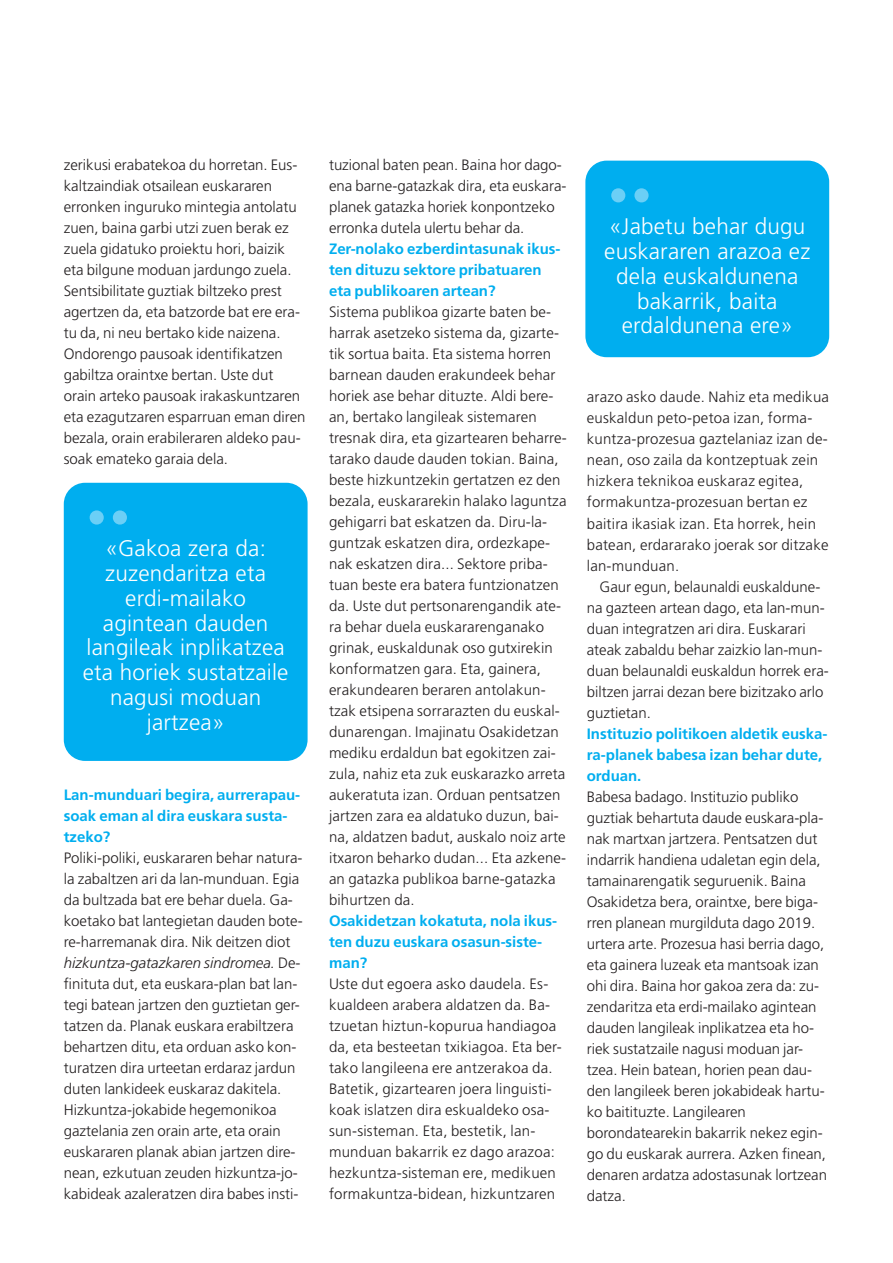
<style>
.page{position:relative;width:893px;height:1263px;background:#fff}
.page>*{position:absolute;margin:0;border:0;box-sizing:border-box;transform-origin:0 0}
.t1{font:300 22.5px/24.8px "Frutiger";letter-spacing:.01em;color:#fff;text-align:center}
.t2{font:300 15px/21px "Frutiger";color:#231f20}
.t3{font:700 15px/21px "Frutiger";color:#00aeef}
.s1{font-style:italic}
</style>
<div class="page">
<div style="left:64px;top:483px;width:244px;height:278px;background:#00aeef;border-radius:21px"></div>
<svg style="left:90px;top:510px;width:37px;height:15px"></svg>
<div style="left:585px;top:161px;width:244px;height:196px;background:#00aeef;border-radius:21px"></div>
<svg style="left:611px;top:188px;width:38px;height:14px"></svg>
<p class="t2" style="left:64px;top:155px;width:243px">zerikusi erabatekoa du horretan. Eus&shy;kaltzaindiak otsailean euskararen erronken inguruko mintegia antolatu zuen, baina garbi utzi zuen berak ez zuela gidatuko proiektu hori, baizik eta bilgune moduan jardungo zuela.<br>Sentsibilitate guztiak biltzeko prest agertzen da, eta batzorde bat ere era&shy;tu da, ni neu bertako kide naizena.<br>Ondorengo pausoak identifikatzen gabiltza oraintxe bertan. Uste dut orain arteko pausoak irakaskuntzaren eta ezagutzaren esparruan eman diren bezala, orain erabileraren aldeko pau&shy;soak emateko garaia dela.</p>
<h1 class="t1" style="left:83px;top:538px;width:207px">«Gakoa zera da: zuzendaritza eta erdi-mailako agintean dauden langileak inplikatzea eta horiek sustatzaile nagusi moduan jartzea»</h1>
<p class="t3" style="left:64px;top:785px;width:238px">Lan-munduari begira, aurrerapau&shy;soak eman al dira euskara susta&shy;tzeko?</p>
<p class="t2" style="left:64px;top:848px;width:240px">Poliki-poliki, euskararen behar natura&shy;la zabaltzen ari da lan-munduan. Egia da bultzada bat ere behar duela. Ga&shy;koetako bat lantegietan dauden bote&shy;re-harremanak dira. Nik deitzen diot <span class="s1">hizkuntza-gatazkaren sindromea.</span> De&shy;finituta dut, eta euskara-plan bat lan&shy;tegi batean jartzen den guztietan ger&shy;tatzen da. Planak euskara erabiltzera behartzen ditu, eta orduan asko kon&shy;turatzen dira urteetan erdaraz jardun duten lankideek euskaraz dakitela.<br>Hizkuntza-jokabide hegemonikoa gaztelania zen orain arte, eta orain euskararen planak abian jartzen dire&shy;nean, ezkutuan zeuden hizkuntza-jo&shy;kabideak azaleratzen dira babes insti-</p>
<p class="t2" style="left:329px;top:155px;width:239px">tuzional baten pean. Baina hor dago&shy;ena barne-gatazkak dira, eta euskara&shy;planek gatazka horiek konpontzeko erronka dutela ulertu behar da.</p>
<p class="t3" style="left:329px;top:239px;width:233px">Zer-nolako ezberdintasunak ikus&shy;ten dituzu sektore pribatuaren eta publikoaren artean?</p>
<p class="t2" style="left:329px;top:302px;width:239px">Sistema publikoa gizarte baten be&shy;harrak asetzeko sistema da, gizarte&shy;tik sortua baita. Eta sistema horren barnean dauden erakundeek behar horiek ase behar dituzte. Aldi bere&shy;an, bertako langileak sistemaren tresnak dira, eta gizartearen beharre&shy;tarako daude dauden tokian. Baina, beste hizkuntzekin gertatzen ez den bezala, euskararekin halako laguntza gehigarri bat eskatzen da. Diru-la&shy;guntzak eskatzen dira, ordezkape&shy;nak eskatzen dira... Sektore priba&shy;tuan beste era batera funtzionatzen da. Uste dut pertsonarengandik ate&shy;ra behar duela euskararenganako grinak, euskaldunak oso gutxirekin konformatzen gara. Eta, gainera, erakundearen beraren antolakun&shy;tzak etsipena sorrarazten du euskal&shy;dunarengan. Imajinatu Osakidetzan mediku erdaldun bat egokitzen zai&shy;zula, nahiz eta zuk euskarazko arreta aukeratuta izan. Orduan pentsatzen jartzen zara ea aldatuko duzun, bai&shy;na, aldatzen badut, auskalo noiz arte itxaron beharko dudan... Eta azkene&shy;an gatazka publikoa barne-gatazka bihurtzen da.</p>
<p class="t3" style="left:329px;top:911px;width:230px">Osakidetzan kokatuta, nola ikus&shy;ten duzu euskara osasun-siste&shy;man?</p>
<p class="t2" style="left:329px;top:974px;width:234px">Uste dut egoera asko daudela. Es&shy;kualdeen arabera aldatzen da. Ba&shy;tzuetan hiztun-kopurua handiagoa da, eta besteetan txikiagoa. Eta ber&shy;tako langileena ere antzerakoa da.<br>Batetik, gizartearen joera linguisti&shy;koak islatzen dira eskualdeko osa&shy;sun-sisteman. Eta, bestetik, lan&shy;munduan bakarrik ez dago arazoa: hezkuntza-sisteman ere, medikuen formakuntza-bidean, hizkuntzaren</p>
<h1 class="t1" style="left:604px;top:216px;width:208px">«Jabetu behar dugu euskararen arazoa ez dela euskaldunena bakarrik, baita erdaldunena ere»</h1>
<p class="t2" style="left:587px;top:388px;width:244px">arazo asko daude. Nahiz eta medikua euskaldun peto-petoa izan, forma&shy;kuntza-prozesua gaztelaniaz izan de&shy;nean, oso zaila da kontzeptuak zein hizkera teknikoa euskaraz egitea, formakuntza-prozesuan bertan ez baitira ikasiak izan. Eta horrek, hein batean, erdararako joerak sor ditzake lan-munduan.</p>
<p class="t2" style="left:587px;top:577px;width:244px;text-indent:13px">Gaur egun, belaunaldi euskaldune&shy;na gazteen artean dago, eta lan-mun&shy;duan integratzen ari dira. Euskarari ateak zabaldu behar zaizkio lan-mun&shy;duan belaunaldi euskaldun horrek era&shy;biltzen jarrai dezan bere bizitzako arlo guztietan.</p>
<p class="t3" style="left:587px;top:724px;width:242px">Instituzio politikoen aldetik euska&shy;ra-planek babesa izan behar dute, orduan.</p>
<p class="t2" style="left:587px;top:787px;width:242px">Babesa badago. Instituzio publiko guztiak behartuta daude euskara-pla&shy;nak martxan jartzera. Pentsatzen dut indarrik handiena udaletan egin dela, tamainarengatik seguruenik. Baina Osakidetza bera, oraintxe, bere biga&shy;rren planean murgilduta dago 2019. urtera arte. Prozesua hasi berria dago, eta gainera luzeak eta mantsoak izan ohi dira. Baina hor gakoa zera da: zu&shy;zendaritza eta erdi-mailako agintean dauden langileak inplikatzea eta ho&shy;riek sustatzaile nagusi moduan jar&shy;tzea. Hein batean, horien pean dau&shy;den langileek beren jokabideak hartu&shy;ko baitituzte. Langilearen borondatearekin bakarrik nekez egin&shy;go du euskarak aurrera. Azken finean, denaren ardatza adostasunak lortzean datza.</p>
</div>
